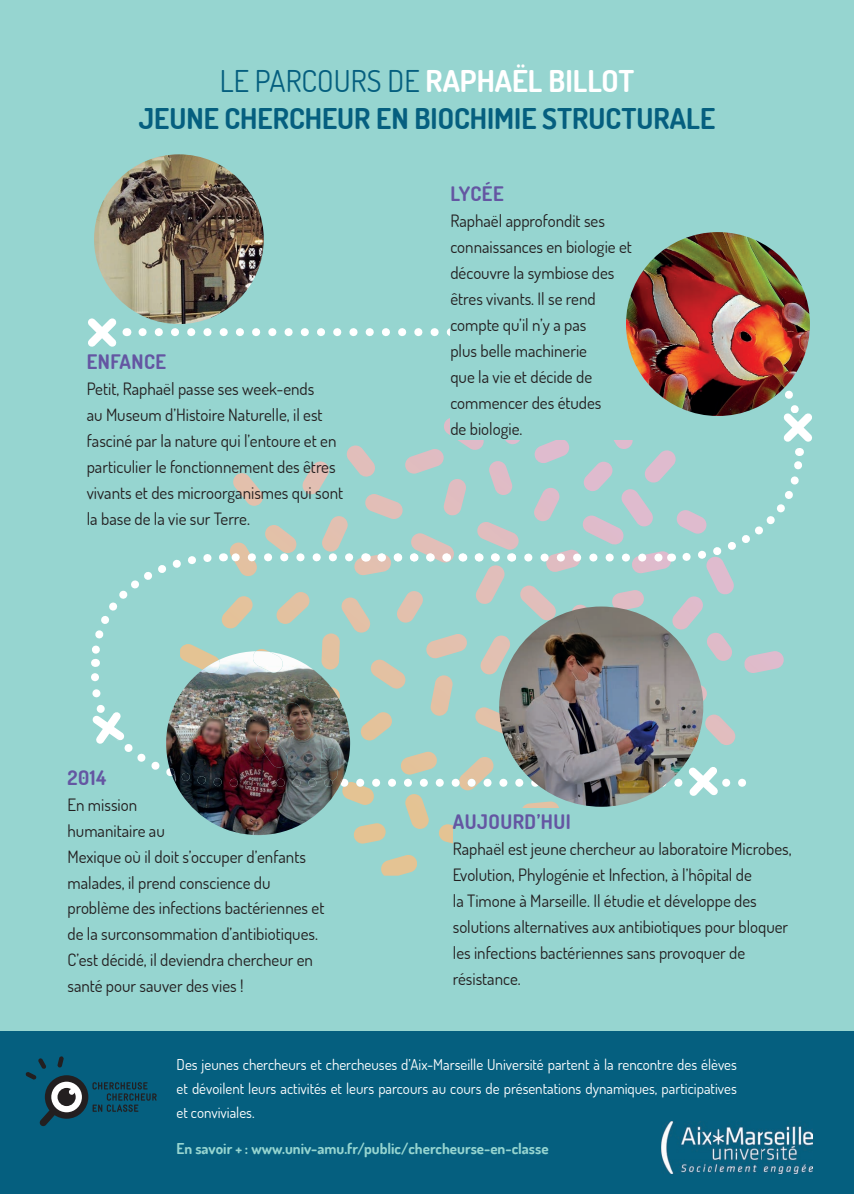
<style>
.page{position:relative;width:854px;height:1194px;background:#96d5d0}
.page>*{position:absolute;margin:0;border:0;box-sizing:border-box;transform-origin:0 0}
.t1{font:700 30px "Dosis";color:#fff}
.t2{font:700 28.6px "Dosis";color:#055f7f}
.t3{font:700 20px "Dosis";letter-spacing:.025em;color:#6456a2}
.t4{font:17px/26px "Dosis";color:#231f20}
.t5{font:15px/24px "Dosis";color:#fff;text-align:justify}
.t6{font:700 15px "Dosis";color:#96d5d0}
.s1{font-weight:400;color:#055f7f}
</style>
<div class="page">
<svg style="left:381px;top:855px;width:36px;height:21px"></svg>
<img style="left:94px;top:154px;width:170px;height:170px;border-radius:85px">
<img style="left:626px;top:232px;width:184px;height:184px;border-radius:92px">
<svg style="left:88px;top:311px;width:724px;height:533px"></svg>
<div style="left:0;top:1031px;width:854px;height:163px;background:#055f7f"></div>
<svg style="left:25px;top:1056px;width:132px;height:70px"></svg>
<img style="left:661px;top:1122px;width:152px;height:52px">
<h1 class="t1" style="left:220px;top:61px;width:416px"><span class="s1">LE PARCOURS DE</span> RAPHAËL BILLOT</h1>
<h2 class="t2" style="left:139px;top:100px;width:578px">JEUNE CHERCHEUR EN BIOCHIMIE STRUCTURALE</h2>
<p class="t3" style="left:87px;top:349px;width:81px">ENFANCE</p>
<p class="t4" style="left:87px;top:375px;width:258px">Petit, Raphaël passe ses week-ends<br>au Museum d’Histoire Naturelle, il est fasciné par la nature qui l’entoure et en particulier le fonctionnement des êtres vivants et des microorganismes qui sont la base de la vie sur Terre.</p>
<p class="t3" style="left:67px;top:764px;width:40px">2014</p>
<p class="t4" style="left:67px;top:791px;width:258px">En mission<br>humanitaire au<br>Mexique où il doit s’occuper d’enfants malades, il prend conscience du problème des infections bactériennes et de la surconsommation d’antibiotiques.<br>C’est décidé, il deviendra chercheur en santé pour sauver des vies !</p>
<p class="t3" style="left:450px;top:181px;width:55px">LYCÉE</p>
<p class="t4" style="left:450px;top:207px;width:183px">Raphaël approfondit ses connaissances en biologie et découvre la symbiose des êtres vivants. Il se rend compte qu’il n’y a pas<br>plus belle machinerie<br>que la vie et décide de commencer des études<br>de biologie.</p>
<p class="t3" style="left:453px;top:808px;width:120px">AUJOURD’HUI</p>
<p class="t4" style="left:453px;top:835px;width:340px">Raphaël est jeune chercheur au laboratoire Microbes, Evolution, Phylogénie et Infection, à l’hôpital de<br>la Timone à Marseille. Il étudie et développe des solutions alternatives aux antibiotiques pour bloquer les infections bactériennes sans provoquer de résistance.</p>
<p class="t5" style="left:177px;top:1052px;width:562px">Des jeunes chercheurs et chercheuses d’Aix-Marseille Université partent à la rencontre des élèves et dévoilent leurs activités et leurs parcours au cours de présentations dynamiques, participatives et conviviales.</p>
<p class="t6" style="left:177px;top:1138px;width:373px">En savoir + : www.univ-amu.fr/public/chercheurse-en-classe</p>
</div>
